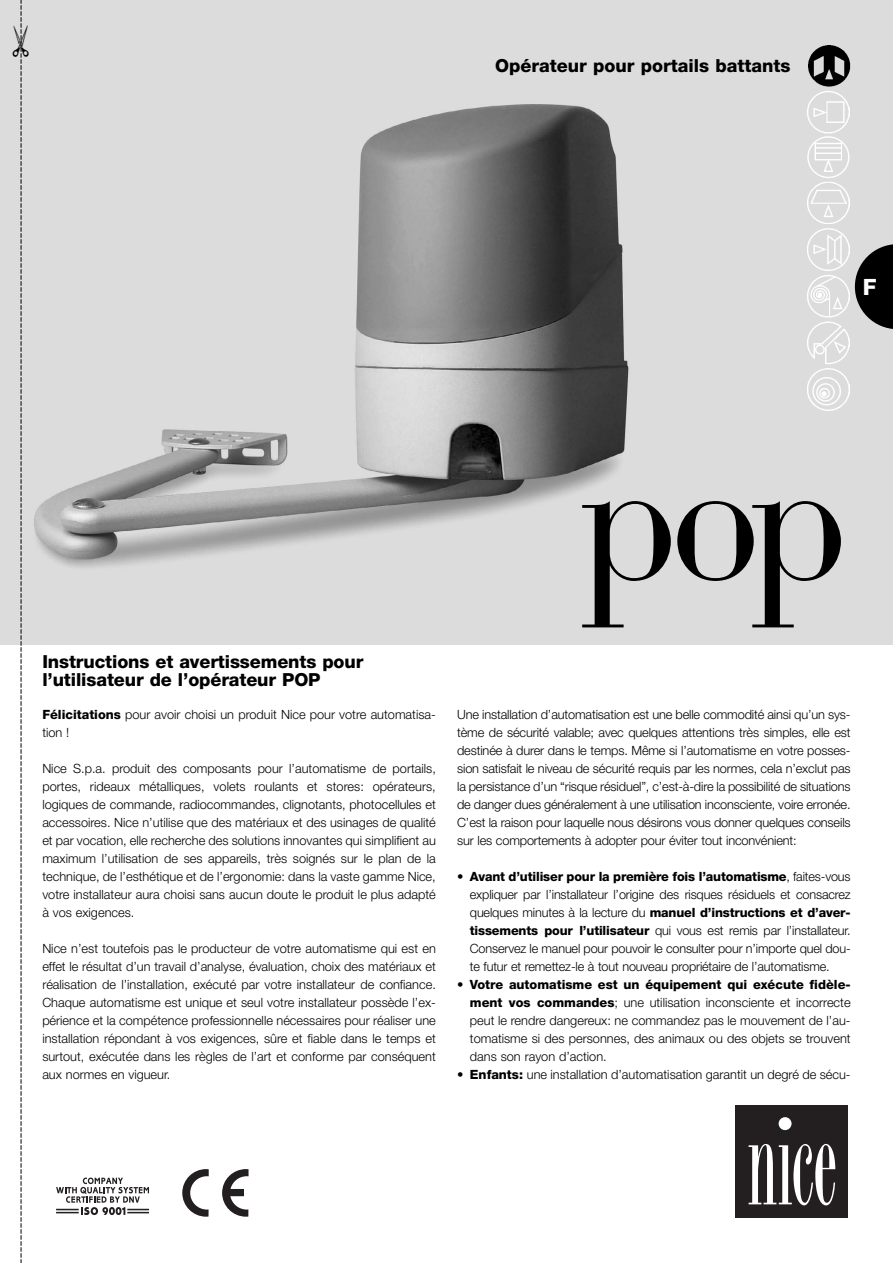
<style>
.page{position:relative;width:893px;height:1263px;background:#fff}
.page>*{position:absolute;margin:0;border:0;box-sizing:border-box;transform-origin:0 0}
.t1{font:180px "Bauer Bodoni";color:#000}
.t2{font:800 22.5px "Helvetica Neue";color:#fff}
.t3{font:800 18px/18px "Helvetica Neue";letter-spacing:-.005em;color:#000}
.t4{font:300 12.75px/18px "Helvetica Neue";color:#000;text-align:justify}
.s1{font-weight:800}
</style>
<div class="page">
<img style="left:0;top:0;width:892px;height:644px">
<img style="left:803px;top:89px;width:46px;height:321px">
<img style="left:808px;top:45px;width:50px;height:43px">
<svg style="left:56px;top:1178px;width:93px;height:37px"></svg>
<svg style="left:182px;top:1169px;width:27px;height:48px"></svg>
<svg style="left:222px;top:1169px;width:26px;height:48px"></svg>
<div style="left:734px;top:1103px;width:115px;height:116px;background:linear-gradient(to right,#231f20,#231f20)"></div>
<div style="left:735px;top:1105px;width:113px;height:112px;background:#231f20"></div>
<div style="left:778px;top:1117px;width:13px;height:13px;background:#fff;border-radius:50%"></div>
<svg style="left:748px;top:1143px;width:87px;height:62px"></svg>
<svg style="left:854px;top:244px;width:38px;height:85px;background:#393939"></svg>
<svg style="left:13px;top:0;width:16px;height:1263px"></svg>
<h3 class="t3" style="left:495px;top:58px;width:297px">Opérateur pour portails battants</h3>
<h2 class="t2" style="left:862px;top:279px;width:15px">F</h2>
<h3 class="t3" style="left:42px;top:654px;width:322px">Instructions et avertissements pour l’utilisateur de l’opérateur POP</h3>
<p class="t4" style="left:42px;top:706px;width:395px"><span class="s1">Félicitations</span> pour avoir choisi un produit Nice pour votre automatisa&shy;tion !</p>
<p class="t4" style="left:42px;top:760px;width:395px">Nice S.p.a. produit des composants pour l’automatisme de portails, portes, rideaux métalliques, volets roulants et stores: opérateurs, logiques de commande, radiocommandes, clignotants, photocellules et accessoires. Nice n’utilise que des matériaux et des usinages de qualité et par vocation, elle recherche des solutions innovantes qui simplifient au maximum l’utilisation de ses appareils, très soignés sur le plan de la technique, de l’esthétique et de l’ergonomie: dans la vaste gamme Nice, votre installateur aura choisi sans aucun doute le produit le plus adapté à vos exigences.</p>
<p class="t4" style="left:42px;top:940px;width:395px">Nice n’est toutefois pas le producteur de votre automatisme qui est en effet le résultat d’un travail d’analyse, évaluation, choix des matériaux et réalisation de l’installation, exécuté par votre installateur de confiance.<br>Chaque automatisme est unique et seul votre installateur possède l’ex&shy;périence et la compétence professionnelle nécessaires pour réaliser une installation répondant à vos exigences, sûre et fiable dans le temps et surtout, exécutée dans les règles de l’art et conforme par conséquent aux normes en vigueur.</p>
<h1 class="t1" style="left:580px;top:447px;width:272px">pop</h1>
<p class="t4" style="left:457px;top:706px;width:395px">Une installation d’automatisation est une belle commodité ainsi qu’un sys&shy;tème de sécurité valable; avec quelques attentions très simples, elle est destinée à durer dans le temps. Même si l’automatisme en votre posses&shy;sion satisfait le niveau de sécurité requis par les normes, cela n’exclut pas la persistance d’un “risque résiduel”, c’est-à-dire la possibilité de situations de danger dues généralement à une utilisation inconsciente, voire erronée.<br>C’est la raison pour laquelle nous désirons vous donner quelques conseils sur les comportements à adopter pour éviter tout inconvénient:</p>
<p class="t4" style="left:470px;top:868px;width:382px;text-indent:-13px">• <span class="s1">Avant d’utiliser pour la première fois l’automatisme</span>, faites-vous expliquer par l’installateur l’origine des risques résiduels et consacrez quelques minutes à la lecture du <span class="s1">manuel d’instructions et d’aver&shy;tissements pour l’utilisateur</span> qui vous est remis par l’installateur.<br>Conservez le manuel pour pouvoir le consulter pour n’importe quel dou&shy;te futur et remettez-le à tout nouveau propriétaire de l’automatisme.</p>
<p class="t4" style="left:470px;top:976px;width:382px;text-indent:-13px">• <span class="s1">Votre automatisme est un équipement qui exécute fidèle&shy;ment vos commandes</span>; une utilisation inconsciente et incorrecte peut le rendre dangereux: ne commandez pas le mouvement de l’au&shy;tomatisme si des personnes, des animaux ou des objets se trouvent dans son rayon d’action.</p>
<p class="t4" style="left:457px;top:1066px;width:395px">• <span class="s1">Enfants:</span> une installation d’automatisation garantit un degré de sécu-</p>
</div>
